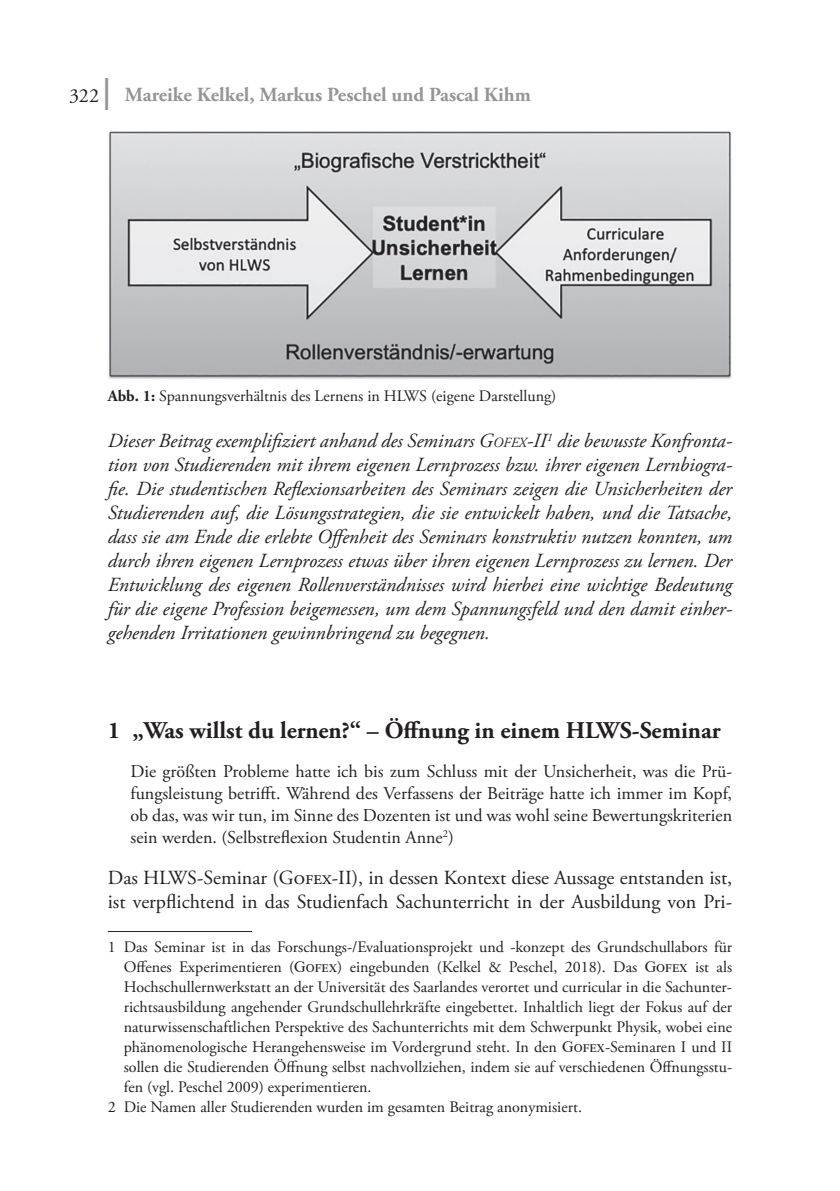
<style>
.page{position:relative;width:840px;height:1191px;background:#fff}
.page>*{position:absolute;margin:0;border:0;box-sizing:border-box;transform-origin:0 0}
.t1{font:700 24px "Adobe Garamond Pro";color:#231f20}
.t2{font:italic 20px/24px "Adobe Garamond Pro";color:#231f20;text-align:justify}
.t3{font:20px/24px "Adobe Garamond Pro";color:#231f20}
.t4{font:700 20px "Adobe Garamond Pro";color:#939598}
.t5{font:18px/22px "Adobe Garamond Pro";color:#231f20;text-align:justify}
.t6{font:16px "Adobe Garamond Pro";color:#231f20}
.s1{font-weight:400;color:#231f20}
.s2{font-size:32px}
.s3{font-weight:700}
.s4{font-style:inherit}
.s5{font-size:14px}
.s6{font-family:"Times New Roman"}
</style>
<div class="page">
<img style="left:108px;top:131px;width:623px;height:248px">
<hr style="left:108px;top:931px;width:144px;height:1px;background:#231f20">
<p class="t4" style="left:69px;top:83px;width:463px"><span class="s1">322</span> <span class="s2">|</span> Mareike Kelkel, Markus Peschel und Pascal Kihm</p>
<p class="t6" style="left:108px;top:386px;width:450px"><span class="s3">Abb. 1:</span> Spannungsverhältnis des Lernens in HLWS (eigene Darstellung)</p>
<p class="t2" style="left:108px;top:429px;width:625px">Dieser Beitrag exemplifiziert anhand des Seminars <span class="s4">G</span><span class="s5">OFEX</span>-II<sup>1</sup> die bewusste Konfronta&shy;tion von Studierenden mit ihrem eigenen Lernprozess bzw. ihrer eigenen Lernbiogra&shy;fie. Die studentischen Reflexionsarbeiten des Seminars zeigen die Unsicherheiten der Studierenden auf, die Lösungsstrategien, die sie entwickelt haben, und die Tatsache, dass sie am Ende die erlebte Offenheit des Seminars konstruktiv nutzen konnten, um durch ihren eigenen Lernprozess etwas über ihren eigenen Lernprozess zu lernen. Der Entwicklung des eigenen Rollenverständnisses wird hierbei eine wichtige Bedeutung für die eigene Profession beigemessen, um dem Spannungsfeld und den damit einher&shy;gehenden Irritationen gewinnbringend zu begegnen.</p>
<h1 class="t1" style="left:108px;top:716px;width:614px">1 „Was willst du lernen?“ – Öffnung in einem HLWS-Seminar</h1>
<p class="t5" style="left:130px;top:761px;width:602px">Die größten Probleme hatte ich bis zum Schluss mit der Unsicherheit, was die Prü&shy;fungsleistung betrifft. Während des Verfassens der Beiträge hatte ich immer im Kopf, ob das, was wir tun, im Sinne des Dozenten ist und was wohl seine Bewertungskriterien sein werden. (Selbstreflexion Studentin Anne<sup>2</sup>)</p>
<p class="t3" style="left:108px;top:866px;width:625px">Das HLWS-Seminar (Gofex-II), in dessen Kontext diese Aussage entstanden ist, ist verpflichtend in das Studienfach Sachunterricht in der Ausbildung von Pri-</p>
<p class="t6" style="left:108px;top:937px;width:625px">1 Das Seminar ist in das Forschungs-/Evaluationsprojekt und -konzept des Grundschullabors für</p>
<p class="t6" style="left:124px;top:957px;width:609px">Offenes Experimentieren (<span class="s6">Gofex</span>) eingebunden (Kelkel &amp; Peschel, 2018). Das <span class="s6">Gofex</span> ist als</p>
<p class="t6" style="left:124px;top:977px;width:609px">Hochschullernwerkstatt an der Universität des Saarlandes verortet und curricular in die Sachunter-</p>
<p class="t6" style="left:124px;top:997px;width:609px">richtsausbildung angehender Grundschullehrkräfte eingebettet. Inhaltlich liegt der Fokus auf der</p>
<p class="t6" style="left:124px;top:1017px;width:609px">naturwissenschaftlichen Perspektive des Sachunterrichts mit dem Schwerpunkt Physik, wobei eine</p>
<p class="t6" style="left:124px;top:1037px;width:609px">phänomenologische Herangehensweise im Vordergrund steht. In den <span class="s6">Gofex</span>-Seminaren I und II</p>
<p class="t6" style="left:124px;top:1057px;width:609px">sollen die Studierenden Öffnung selbst nachvollziehen, indem sie auf verschiedenen Öffnungsstu-</p>
<p class="t6" style="left:124px;top:1077px;width:249px">fen (vgl. Peschel 2009) experimentieren.</p>
<p class="t6" style="left:108px;top:1097px;width:475px">2 Die Namen aller Studierenden wurden im gesamten Beitrag anonymisiert.</p>
</div>
